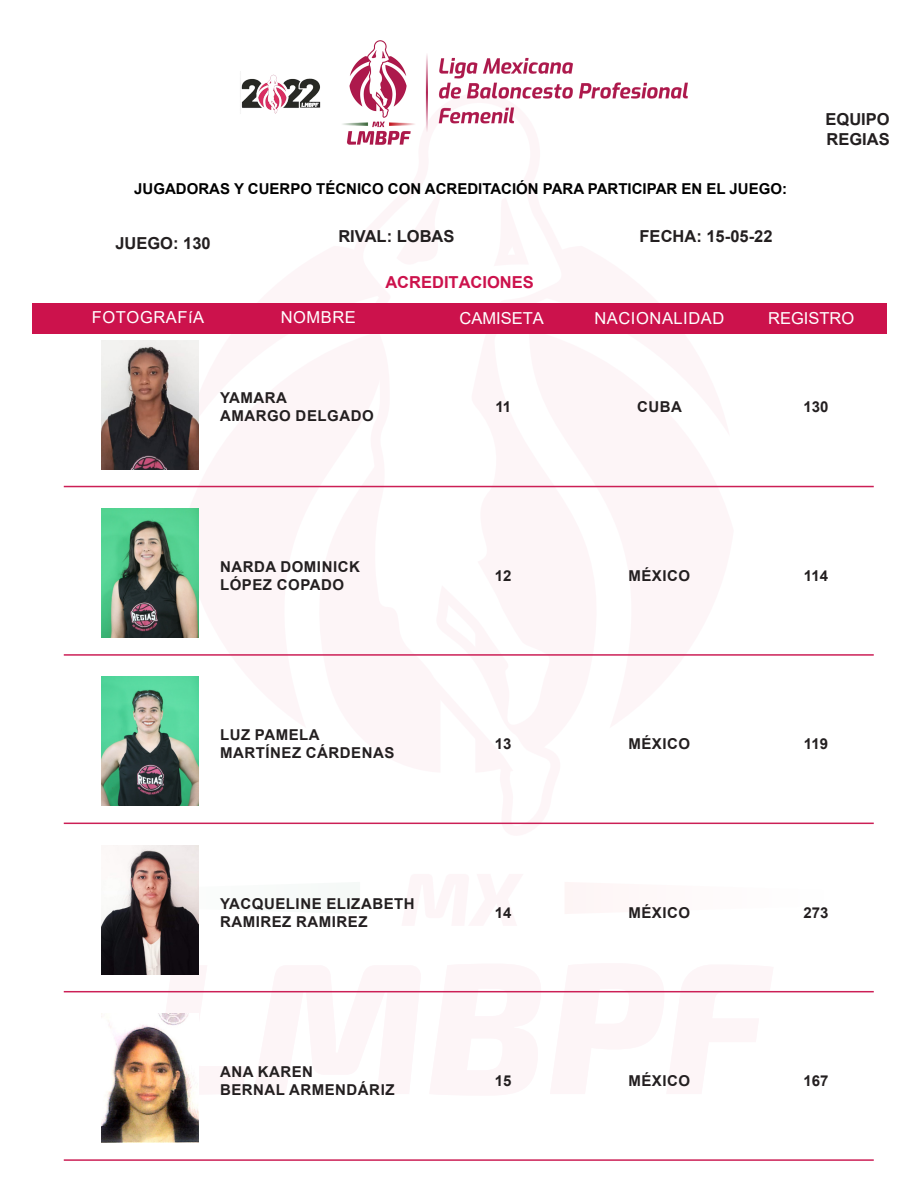
<style>
.page{position:relative;width:918px;height:1188px;background:#fff}
.page>*{position:absolute;margin:0;border:0;box-sizing:border-box;transform-origin:0 0}
.t1{font:700 16.5px/19.8px "Arial";color:#231f20}
.t2{font:16.5px "Arial";letter-spacing:.035em;color:#fff}
.t3{font:16.5px "Arial";color:#fff}
.t4{font:700 16.5px "Arial";color:#cc124c}
.t5{font:700 15px "Arial";letter-spacing:.035em;color:#231f20}
.t6{font:700 15px "Arial";color:#000}
</style>
<div class="page">
<svg style="left:146px;top:953px;width:639px;height:61px"></svg>
<svg style="left:360px;top:485px;width:204px;height:340px"></svg>
<div style="left:33px;top:303px;width:854px;height:31px;background:#cc124c"></div>
<img style="left:240px;top:40px;width:447px;height:105px">
<img style="left:102px;top:340px;width:96px;height:129px">
<hr style="left:64px;top:486px;width:810px;height:1px;background:#cc1f56">
<img style="left:102px;top:509px;width:96px;height:129px">
<hr style="left:64px;top:654px;width:810px;height:2px;background:#cc1f56">
<img style="left:102px;top:677px;width:96px;height:129px">
<hr style="left:64px;top:823px;width:810px;height:1px;background:#cc1f56">
<img style="left:102px;top:845px;width:96px;height:129px">
<hr style="left:64px;top:991px;width:810px;height:1px;background:#cc1f56">
<img style="left:102px;top:1014px;width:96px;height:129px">
<hr style="left:64px;top:1159px;width:810px;height:2px;background:#cc1f56">
<p class="t6" style="left:134px;top:178px;width:654px">JUGADORAS Y CUERPO TÉCNICO CON ACREDITACIÓN PARA PARTICIPAR EN EL JUEGO:</p>
<p class="t1" style="left:115px;top:233px;width:97px">JUEGO: 130</p>
<p class="t1" style="left:338px;top:227px;width:118px">RIVAL: LOBAS</p>
<p class="t1" style="left:640px;top:227px;width:134px">FECHA: 15-05-22</p>
<p class="t4" style="left:385px;top:271px;width:150px">ACREDITACIONES</p>
<p class="t1" style="left:826px;top:110px;width:66px">EQUIPO<br>REGIAS</p>
<p class="t2" style="left:92px;top:306px;width:114px">FOTOGRAFíA</p>
<p class="t2" style="left:281px;top:306px;width:77px">NOMBRE</p>
<p class="t3" style="left:460px;top:307px;width:86px">CAMISETA</p>
<p class="t3" style="left:768px;top:307px;width:88px">REGISTRO</p>
<p class="t2" style="left:594px;top:307px;width:131px">NACIONALIDAD</p>
<p class="t5" style="left:220px;top:388px;width:69px">YAMARA</p>
<p class="t5" style="left:220px;top:406px;width:155px">AMARGO DELGADO</p>
<p class="t5" style="left:220px;top:556px;width:141px">NARDA DOMINICK</p>
<p class="t5" style="left:220px;top:574px;width:126px">LÓPEZ COPADO</p>
<p class="t5" style="left:220px;top:724px;width:101px">LUZ PAMELA</p>
<p class="t5" style="left:220px;top:742px;width:176px">MARTÍNEZ CÁRDENAS</p>
<p class="t5" style="left:220px;top:893px;width:196px">YACQUELINE ELIZABETH</p>
<p class="t5" style="left:220px;top:911px;width:149px">RAMIREZ RAMIREZ</p>
<p class="t5" style="left:220px;top:1061px;width:95px">ANA KAREN</p>
<p class="t5" style="left:220px;top:1079px;width:176px">BERNAL ARMENDÁRIZ</p>
<p class="t5" style="left:495px;top:397px;width:17px">11</p>
<p class="t5" style="left:637px;top:397px;width:46px">CUBA</p>
<p class="t5" style="left:804px;top:397px;width:27px">130</p>
<p class="t5" style="left:495px;top:565px;width:18px">12</p>
<p class="t5" style="left:628px;top:565px;width:63px">MÉXICO</p>
<p class="t5" style="left:804px;top:565px;width:26px">114</p>
<p class="t5" style="left:495px;top:733px;width:18px">13</p>
<p class="t5" style="left:628px;top:733px;width:63px">MÉXICO</p>
<p class="t5" style="left:804px;top:733px;width:26px">119</p>
<p class="t5" style="left:495px;top:902px;width:18px">14</p>
<p class="t5" style="left:628px;top:902px;width:63px">MÉXICO</p>
<p class="t5" style="left:804px;top:902px;width:27px">273</p>
<p class="t5" style="left:495px;top:1070px;width:18px">15</p>
<p class="t5" style="left:628px;top:1070px;width:63px">MÉXICO</p>
<p class="t5" style="left:804px;top:1070px;width:27px">167</p>
</div>
